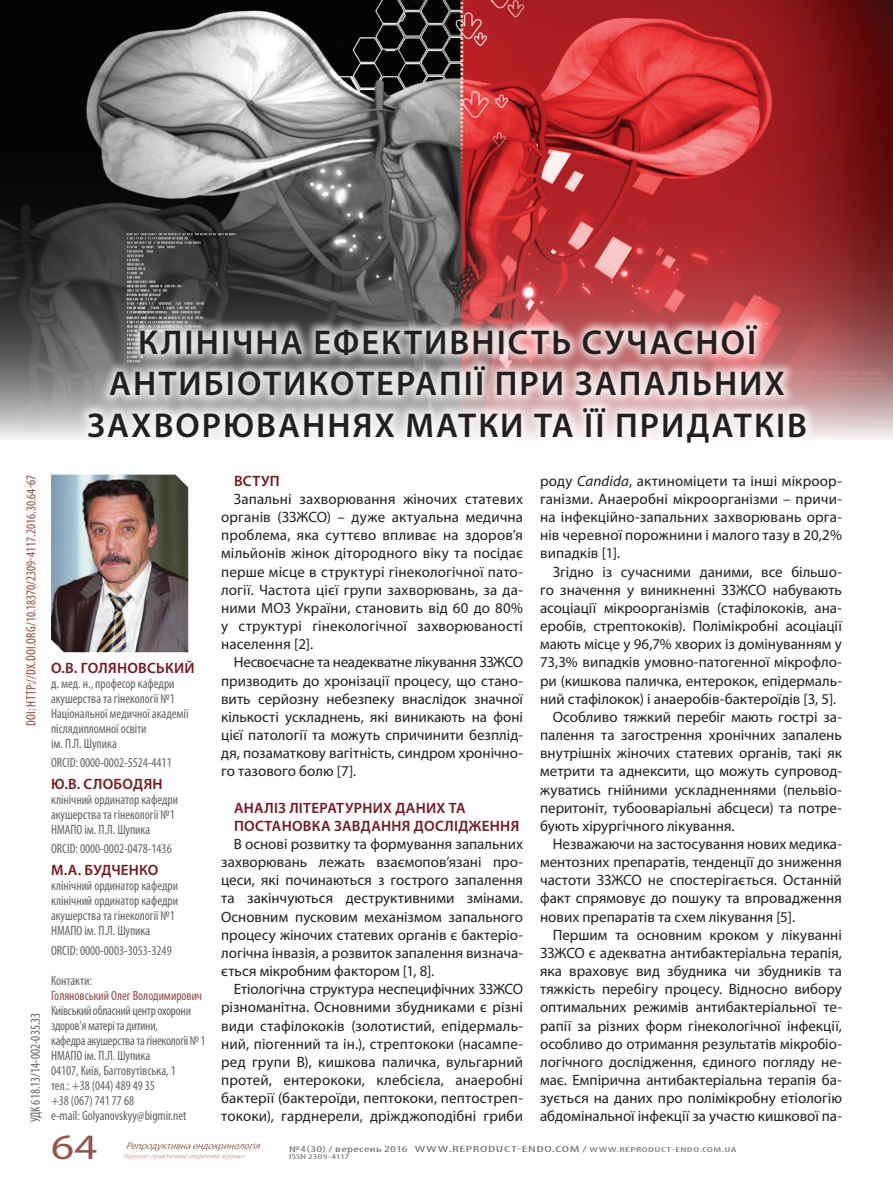
<style>
.page{position:relative;width:893px;height:1187px;background:#fff}
.page>*{position:absolute;margin:0;border:0;box-sizing:border-box;transform-origin:0 0}
.t1{font:35.85px "Myriad Pro";color:#95534b;scale:1.25 1}
.t2{font:600 34.5px/41.4px "Myriad Pro";letter-spacing:.06em;color:#231f20;text-align:center}
.t3{font:15px/18.1px "Myriad Pro";color:#231f20;text-align:justify}
.t4{font:600 15px/18.1px "Myriad Pro";letter-spacing:.015em;color:#741820}
.t5{font:condensed 13.5px/15px "Myriad Pro";color:#636366}
.t6{font:condensed 13.5px "Myriad Pro";color:#8f4a43}
.t7{font:condensed 9px "Myriad Pro";letter-spacing:.035em;color:#6c6d70;scale:1.67 1}
.t8{font:condensed 7.2px "Myriad Pro";letter-spacing:.01em;color:#6c6d70;scale:1.67 1}
.s1{font-style:italic}
.s2{font-size:7.2px}
</style>
<div class="page">
<svg style="left:123px;top:1142px;width:138px;height:17px"></svg>
<img style="left:0;top:0;width:893px;height:438px">
<div style="left:77px;top:313px;width:741px;height:141px;background:#fff;opacity:.81"></div>
<img style="left:51px;top:474px;width:137px;height:178px">
<h2 class="t2" style="left:87px;top:321px;width:721px">КЛІНІЧНА ЕФЕКТИВНІСТЬ СУЧАСНОЇ<br>АНТИБІОТИКОТЕРАПІЇ ПРИ ЗАПАЛЬНИХ<br>ЗАХВОРЮВАННЯХ МАТКИ ТА ЇЇ ПРИДАТКІВ</h2>
<p class="t6" style="left:23px;top:726px;width:253px;rotate:-90deg">DOI: HTTP://DX.DOI.ORG/10.18370/2309-4117.2016.30.64-67</p>
<p class="t5" style="left:28px;top:1121px;width:111px;rotate:-90deg">УДК 618.13/14-002-035.33</p>
<p class="t4" style="left:51px;top:658px;width:145px">О.В. ГОЛЯНОВСЬКИЙ</p>
<p class="t5" style="left:51px;top:675px;width:139px">д. мед. н., професор кафедри акушерства та гінекології №1<br>Національної медичної академії післядипломної освіти<br>ім. П.Л. Шупика</p>
<p class="t5" style="left:51px;top:755px;width:122px">ORCID: 0000-0002-5524-4411</p>
<p class="t4" style="left:51px;top:774px;width:113px">Ю.В. СЛОБОДЯН</p>
<p class="t5" style="left:51px;top:792px;width:129px">клінічний ординатор кафедри акушерства та гінекології №1<br>НМАПО ім. П.Л. Шупика</p>
<p class="t5" style="left:51px;top:841px;width:122px">ORCID: 0000-0002-0478-1436</p>
<p class="t4" style="left:51px;top:860px;width:109px">М.А. БУДЧЕНКО</p>
<p class="t5" style="left:51px;top:878px;width:129px">клінічний ординатор кафедри клінічний ординатор кафедри акушерства та гінекології №1<br>НМАПО ім. П.Л. Шупика</p>
<p class="t5" style="left:51px;top:942px;width:122px">ORCID: 0000-0003-3053-3249</p>
<p class="t5" style="left:51px;top:972px;width:43px">Контакти:</p>
<p class="t6" style="left:51px;top:987px;width:153px">Голяновський Олег Володимирович</p>
<p class="t5" style="left:51px;top:1002px;width:156px">Київський обласний центр охорони здоров’я матері та дитини,<br>кафедра акушерства та гінекології № 1<br>НМАПО ім. П.Л. Шупика<br>04107, Київ, Багговутівська, 1<br>тел.: +38 (044) 489 49 35<br>+38 (067) 741 77 68<br>e-mail: Golyanovskyy@bigmir.net</p>
<p class="t4" style="left:234px;top:471px;width:47px">ВСТУП</p>
<p class="t3" style="left:221px;top:489px;width:303px;text-indent:13px">Запальні захворювання жіночих статевих органів (ЗЗЖСО) – дуже актуальна медична проблема, яка суттєво впливає на здоров’я мільйонів жінок дітородного віку та посідає перше місце в структурі гінекологічної пато&shy;логії. Частота цієї групи захворювань, за да&shy;ними МОЗ України, становить від 60 до 80% у структурі гінекологічної захворюваності населення [2].</p>
<p class="t3" style="left:221px;top:653px;width:303px;text-indent:13px">Несвоєчасне та неадекватне лікування ЗЗЖСО призводить до хронізації процесу, що стано&shy;вить серйозну небезпеку внаслідок значної кількості ускладнень, які виникають на фоні цієї патології та можуть спричинити безплід&shy;дя, позаматкову вагітність, синдром хронічно&shy;го тазового болю [7].</p>
<p class="t4" style="left:234px;top:798px;width:287px">АНАЛІЗ ЛІТЕРАТУРНИХ ДАНИХ ТА<br>ПОСТАНОВКА ЗАВДАННЯ ДОСЛІДЖЕННЯ</p>
<p class="t3" style="left:221px;top:834px;width:303px;text-indent:13px">В основі розвитку та формування запальних захворювань лежать взаємопов’язані про&shy;цеси, які починаються з гострого запалення та закінчуються деструктивними змінами.<br>Основним пусковим механізмом запального процесу жіночих статевих органів є бактеріо&shy;логічна інвазія, а розвиток запалення визнача&shy;ється мікробним фактором [1, 8].</p>
<p class="t3" style="left:221px;top:979px;width:303px;text-indent:13px">Етіологічна структура неспецифічних ЗЗЖСО різноманітна. Основними збудниками є різні види стафілококів (золотистий, епідермаль&shy;ний, піогенний та ін.), стрептококи (насампе&shy;ред групи В), кишкова паличка, вульгарний протей, ентерококи, клебсієла, анаеробні бактерії (бактероїди, пептококи, пептостреп&shy;тококи), гарднерели, дріжджоподібні гриби</p>
<p class="t3" style="left:540px;top:471px;width:303px">роду <span class="s1">Candida</span>, актиноміцети та інші мікроор&shy;ганізми. Анаеробні мікроорганізми – причи&shy;на інфекційно-запальних захворювань орга&shy;нів черевної порожнини і малого тазу в 20,2% випадків [1].</p>
<p class="t3" style="left:553px;top:562px;width:291px">Згідно із сучасними даними, все більшо-</p>
<p class="t3" style="left:540px;top:580px;width:303px">го значення у виникненні ЗЗЖСО набувають</p>
<p class="t3" style="left:540px;top:598px;width:303px">асоціації мікроорганізмів (стафілококів, ана-</p>
<p class="t3" style="left:540px;top:616px;width:303px">еробів, стрептококів). Полімікробні асоціації</p>
<p class="t3" style="left:540px;top:634px;width:303px">мають місце у 96,7% хворих із домінуванням у</p>
<p class="t3" style="left:540px;top:653px;width:303px">73,3% випадків умовно-патогенної мікрофло-</p>
<p class="t3" style="left:540px;top:671px;width:303px">ри (кишкова паличка, ентерокок, епідермаль-</p>
<p class="t3" style="left:540px;top:689px;width:298px">ний стафілокок) і анаеробів-бактероїдів [3, 5].</p>
<p class="t3" style="left:553px;top:707px;width:291px">Особливо тяжкий перебіг мають гострі за-</p>
<p class="t3" style="left:540px;top:725px;width:303px">палення та загострення хронічних запалень</p>
<p class="t3" style="left:540px;top:743px;width:303px">внутрішніх жіночих статевих органів, такі як</p>
<p class="t3" style="left:540px;top:762px;width:302px">метрити та аднексити, що можуть супровод-</p>
<p class="t3" style="left:540px;top:780px;width:303px">жуватись гнійними ускладненнями (пельвіо-</p>
<p class="t3" style="left:540px;top:798px;width:303px">перитоніт, тубооваріальні абсцеси) та потре-</p>
<p class="t3" style="left:540px;top:816px;width:196px">бують хірургічного лікування.</p>
<p class="t3" style="left:553px;top:834px;width:291px">Незважаючи на застосування нових медика-</p>
<p class="t3" style="left:540px;top:852px;width:303px">ментозних препаратів, тенденції до зниження</p>
<p class="t3" style="left:540px;top:870px;width:303px">частоти ЗЗЖСО не спостерігається. Останній</p>
<p class="t3" style="left:540px;top:889px;width:303px">факт спрямовує до пошуку та впровадження</p>
<p class="t3" style="left:540px;top:907px;width:257px">нових препаратів та схем лікування [5].</p>
<p class="t3" style="left:553px;top:925px;width:291px">Першим та основним кроком у лікуванні</p>
<p class="t3" style="left:540px;top:943px;width:303px">ЗЗЖСО є адекватна антибактеріальна терапія,</p>
<p class="t3" style="left:540px;top:961px;width:303px">яка враховує вид збудника чи збудників та</p>
<p class="t3" style="left:540px;top:979px;width:303px">тяжкість перебігу процесу. Відносно вибору</p>
<p class="t3" style="left:540px;top:997px;width:303px">оптимальних режимів антибактеріальної те-</p>
<p class="t3" style="left:540px;top:1016px;width:303px">рапії за різних форм гінекологічної інфекції,</p>
<p class="t3" style="left:540px;top:1034px;width:302px">особливо до отримання результатів мікробіо-</p>
<p class="t3" style="left:540px;top:1052px;width:303px">логічного дослідження, єдиного погляду не-</p>
<p class="t3" style="left:540px;top:1070px;width:303px">має. Емпірична антибактеріальна терапія ба-</p>
<p class="t3" style="left:540px;top:1088px;width:303px">зується на даних про полімікробну етіологію</p>
<p class="t3" style="left:540px;top:1106px;width:303px">абдомінальної інфекції за участю кишкової па-</p>
<h1 class="t1" style="left:51px;top:1124px;width:39px">64</h1>
<p class="t7" style="left:289px;top:1142px;width:269px">№4(30) / вересень 2016 WWW.REPRODUCT-ENDO.COM / <span class="s2">WWW.REPRODUCT-ENDO.COM.UA</span></p>
<p class="t8" style="left:289px;top:1152px;width:37px">ISSN 2309-4117</p>
</div>
